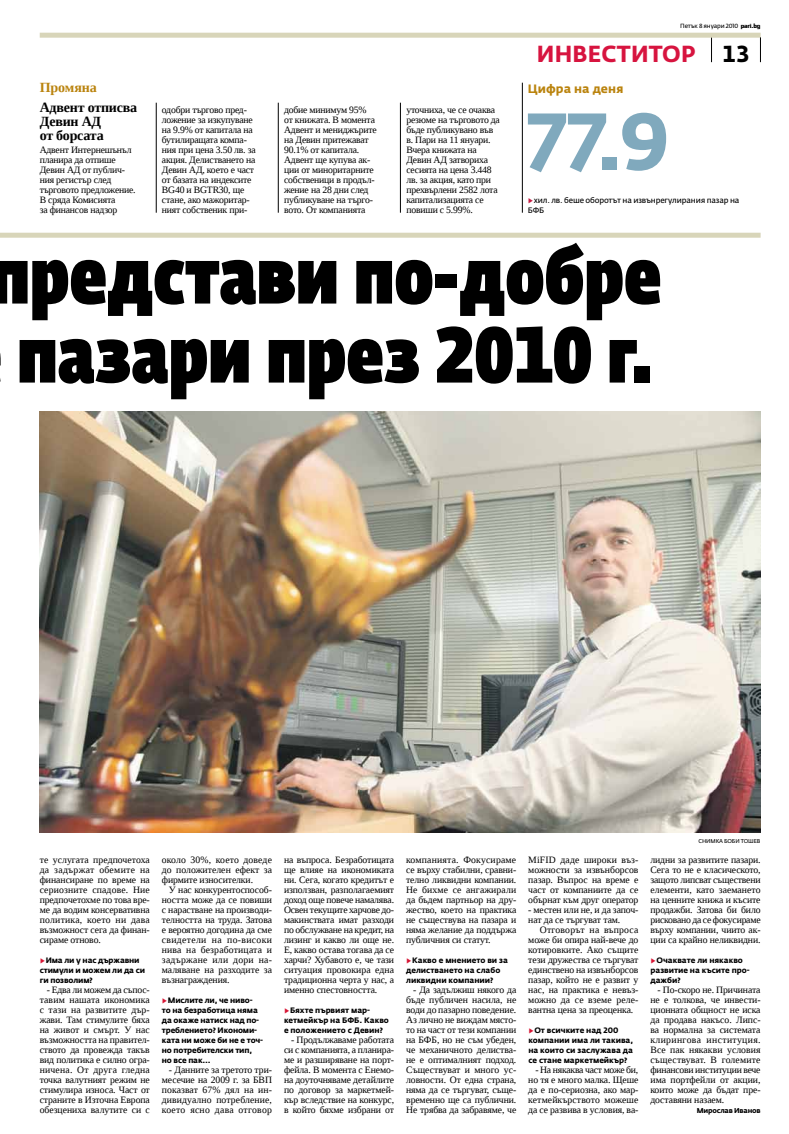
<style>
.page{position:relative;width:789px;height:1134px;background:#fff}
.page>*{position:absolute;margin:0;border:0;box-sizing:border-box;transform-origin:0 0}
.t1{font:700 80px "Fedra Sans Alt Pro";color:#80a9bd}
.t2{font:78px/79px "Fedra Sans Dis Pro Heavy Cond";letter-spacing:.005em;color:#000;text-align:center}
.t3{font:700 23px "Fedra Sans Alt Pro";color:#d7143f;scale:.96 1}
.t4{font:700 14px/14px "Liberation Serif";letter-spacing:-.015em;color:#000}
.t5{font:700 14px "Liberation Serif";letter-spacing:-.005em;color:#ba830d}
.t6{font:700 12px "Fedra Sans Alt Pro";color:#ba830d}
.t7{font:9.7px/10px "Liberation Serif";letter-spacing:-.01em;color:#000;text-align:justify}
.t8{font:9.7px "Liberation Serif";letter-spacing:.02em;color:#000}
.t9{font:9.7px "Liberation Serif";letter-spacing:.015em;color:#000}
.t10{font:9.7px "Liberation Serif";letter-spacing:.035em;color:#000}
.t11{font:9.7px "Liberation Serif";letter-spacing:.03em;color:#000}
.t12{font:9.7px "Liberation Serif";letter-spacing:.01em;color:#000}
.t13{font:700 7.8px/10px "Fedra Sans Alt Pro";letter-spacing:-.005em;color:#000}
.t14{font:7.8px/10px "Fedra Sans Alt Pro";letter-spacing:-.02em;color:#000}
.t15{font:700 7px "Fedra Sans Alt Pro";letter-spacing:-.03em;color:#000}
.t16{font:6px "Fedra Sans Alt Pro";letter-spacing:-.02em;color:#000}
.t17{font:5.5px "Fedra Sans Alt Pro";letter-spacing:-.02em;color:#000}
.s1{font-family:"District";font-weight:500}
.s2{color:#000}
.s3{color:#c61a41}
.s4{color:#d71635}
</style>
<div class="page">
<div style="left:40px;top:33px;width:720px;height:5px;background:#d8d5b9"></div>
<div style="left:0;top:233px;width:760px;height:5px;background:#d8d5b9"></div>
<hr style="left:522px;top:83px;width:1px;height:130px;background:#000">
<img style="left:40px;top:411px;width:720px;height:422px">
<hr style="left:278px;top:103px;width:1px;height:110px;background:#000">
<hr style="left:156px;top:103px;width:1px;height:110px;background:#000">
<hr style="left:400px;top:103px;width:1px;height:110px;background:#000">
<p class="t16" style="left:679px;top:22px;width:82px">Петък 8 януари 2010 <span class="s1">pari.bg</span></p>
<p class="t5" style="left:40px;top:78px;width:59px">Промяна</p>
<p class="t4" style="left:40px;top:100px;width:99px">Адвент отписва<br>Девин АД<br>от борсата</p>
<p class="t7" style="left:40px;top:144px;width:97px;text-align:left">Адвент Интернешънъл планира да отпише<br>Девин АД от публич&shy;ния регистър след търговото предложение.<br>В сряда Комисията<br>за финансов надзор</p>
<p class="t7" style="left:162px;top:104px;width:95px;text-align:left">одобри търгово пред&shy;ложение за изкупуване на 9.9% от капитала на бутилиращата компа&shy;ния при цена 3.50 лв. за акция. Делистването на<br>Девин АД, което е част от базата на индексите<br>BG40 и BGTR30, ще стане, ако мажоритар&shy;ният собственик при-</p>
<p class="t7" style="left:284px;top:104px;width:94px;text-align:left">добие минимум 95% от книжата. В момента<br>Адвент и мениджърите на Девин притежават<br>90.1% от капитала.<br>Адвент ще купува ак&shy;ции от миноритарните собственици в продъл&shy;жение на 28 дни след публикуване на търго&shy;вото. От компанията</p>
<p class="t7" style="left:406px;top:104px;width:95px;text-align:left">уточниха, че се очаква резюме на търговото да бъде публикувано във в. Пари на 11 януари.<br>Вчера книжата на<br>Девин АД затвориха сесията на цена 3.448 лв. за акция, като при прехвърлени 2582 лота капитализацията се повиши с 5.99%.</p>
<p class="t3" style="left:536px;top:40px;width:222px">инвеститор <span class="s2">13</span></p>
<p class="t6" style="left:527px;top:81px;width:97px">Цифра на деня</p>
<p class="t1" style="left:527px;top:92px;width:142px">77.9</p>
<p class="t14" style="left:527px;top:195px;width:213px"><span class="s3">▶</span>хил. лв. беше оборотът на извънрегулирания пазар на<br>БФБ</p>
<p class="t2" style="left:-10px;top:230px;width:672px">предстaви по-добре пазари през 2010 г.</p>
<p class="t17" style="left:698px;top:837px;width:63px">снимка боби тошев</p>
<p class="t7" style="left:40px;top:854px;width:112px">те услугата предпочетоха да задържат обемите на финансиране по време на сериозните спадове. Ние предпочетохме по това вре&shy;ме да водим консервативна политика, което ни дава възможност сега да финан&shy;сираме отново.</p>
<p class="t13" style="left:40px;top:955px;width:107px"><span class="s4">▶</span>И ма ли у нас държавни стимули и можем ли да си ги позволим?</p>
<p class="t7" style="left:40px;top:984px;width:112px;text-indent:7px">- Едва ли можем да съпос&shy;тавим нашата икономика с тази на развитите дър&shy;жави. Там стимулите бяха на живот и смърт. У нас възможността на правител&shy;ството да провежда такъв вид политика е силно огра&shy;ничена. От друга гледна точка валутният режим не стимулира износа. Част от страните в Източна Европа обезцениха валутите си с</p>
<p class="t9" style="left:162px;top:853px;width:111px">около 30%, което доведе</p>
<p class="t7" style="left:162px;top:864px;width:112px">до положителен ефект за</p>
<p class="t7" style="left:162px;top:874px;width:93px">фирмите износителки.</p>
<p class="t7" style="left:169px;top:884px;width:104px">У нас конкурентоспособ-</p>
<p class="t7" style="left:162px;top:894px;width:112px">ността може да се повиши</p>
<p class="t7" style="left:162px;top:904px;width:111px">с нарастване на производи-</p>
<p class="t7" style="left:162px;top:914px;width:112px">телността на труда. Затова</p>
<p class="t7" style="left:162px;top:924px;width:111px">е вероятно догодина да сме</p>
<p class="t10" style="left:162px;top:933px;width:111px">свидетели на по-високи</p>
<p class="t8" style="left:162px;top:943px;width:111px">нива на безработицата и</p>
<p class="t11" style="left:162px;top:953px;width:111px">задържане или дори на-</p>
<p class="t7" style="left:162px;top:964px;width:111px">маляване на разходите за</p>
<p class="t7" style="left:162px;top:974px;width:69px">възнаграждения.</p>
<p class="t13" style="left:162px;top:995px;width:103px"><span class="s4">▶</span>Мислите ли, че ниво&shy;то на безработица няма да окаже натиск над по&shy;треблението? И кономи&shy;ката ни може би не е точ&shy;но потребителски тип, но все пак...</p>
<p class="t7" style="left:162px;top:1064px;width:112px;text-indent:7px">- Данните за третото три&shy;месечие на 2009 г. за БВП показват 67% дял на ин&shy;дивидуално потребление, което ясно дава отговор</p>
<p class="t7" style="left:284px;top:854px;width:112px">на въпроса. Безработицата ще влияе на икономиката ни. Сега, когато кредитът е използван, разполагаемият доход още повече намалява.<br>Освен текущите харчове до&shy;макинствата имат разходи по обслужване на кредит, на лизинг и какво ли още не.<br>Е, какво остава тогава да се харчи? Хубавото е, че тази ситуация провокира една традиционна черта у нас, а именно спестовността.</p>
<p class="t13" style="left:284px;top:1005px;width:106px"><span class="s4">▶</span>Бяхте първият мар&shy;кетмейкър на БФБ. Какво е положението с Девин?</p>
<p class="t7" style="left:284px;top:1034px;width:112px;text-indent:7px">- Продължаваме работата си с компанията, а планира&shy;ме и разширяване на порт&shy;фейла. В момента с Енемо&shy;на доуточняваме детайлите по договор за маркетмей&shy;кър вследствие на конкурс, в който бяхме избрани от</p>
<p class="t7" style="left:406px;top:854px;width:112px">компанията. Фокусираме се върху стабилни, сравни&shy;телно ликвидни компании.<br>Не бихме се ангажирали да бъдем партньор на дру&shy;жество, което на практика не съществува на пазара и няма желание да поддържа публичния си статут.</p>
<p class="t13" style="left:406px;top:955px;width:103px"><span class="s4">▶</span>Какво е мнението ви за делистването на слабо ликвидни компании?</p>
<p class="t7" style="left:406px;top:984px;width:112px;text-indent:7px">- Да задължиш някого да бъде публичен насила, не води до пазарно поведение.<br>Аз лично не виждам място&shy;то на част от тези компании на БФБ, но не съм убеден, че механичното делиства&shy;не е оптималният подход.<br>Съществуват и много ус&shy;ловности. От една страна, няма да се търгуват, съще&shy;временно ще са публични.<br>Не трябва да забравяме, че</p>
<p class="t7" style="left:528px;top:854px;width:112px">MiFID даде широки въз&shy;можности за извънборсов пазар. Въпрос на време е част от компаниите да се обърнат към друг оператор</p>
<p class="t7" style="left:528px;top:904px;width:111px">- местен или не, и да започ-</p>
<p class="t7" style="left:528px;top:914px;width:93px">нат да се търгуват там.</p>
<p class="t8" style="left:539px;top:923px;width:100px">Отговорът на въпроса</p>
<p class="t7" style="left:528px;top:934px;width:111px">може би опира най-вече до</p>
<p class="t7" style="left:528px;top:944px;width:111px">котировките. Ако същите</p>
<p class="t7" style="left:528px;top:954px;width:112px">тези дружества се търгуват</p>
<p class="t7" style="left:528px;top:964px;width:111px">единствено на извънборсов</p>
<p class="t7" style="left:528px;top:974px;width:111px">пазар, който не е развит у</p>
<p class="t7" style="left:528px;top:984px;width:111px">нас, на практика е невъз-</p>
<p class="t12" style="left:528px;top:993px;width:111px">можно да се вземе реле-</p>
<p class="t7" style="left:528px;top:1004px;width:106px">вантна цена за преоценка.</p>
<p class="t13" style="left:528px;top:1025px;width:106px"><span class="s4">▶</span>От всичките над 200 компании има ли такива, на които си заслужава да се стане маркетмейкър?</p>
<p class="t7" style="left:528px;top:1064px;width:112px;text-indent:7px">- На някаква част може би, но тя е много малка. Щеше да е по-сериозна, ако мар&shy;кетмейкърството можеше да се развива в условия, ва-</p>
<p class="t7" style="left:650px;top:854px;width:112px">лидни за развитите пазари.<br>Сега то не е класическото, защото липсват съществени елементи, като заемането на ценните книжа и късите продажби. Затова би било рисковано да се фокусираме върху компании, чиито ак&shy;ции са крайно неликвидни.</p>
<p class="t13" style="left:650px;top:955px;width:101px"><span class="s4">▶</span>Очаквате ли някакво развитие на късите про&shy;дажби?</p>
<p class="t7" style="left:650px;top:984px;width:112px;text-indent:7px">- По-скоро не. Причината не е толкова, че инвести&shy;ционната общност не иска да продава накъсо. Липс&shy;ва нормална за системата клирингова институция.<br>Все пак някакви условия съществуват. В големите финансови институции вече има портфейли от акции, които може да бъдат пре&shy;доставяни назаем.</p>
<p class="t15" style="left:696px;top:1106px;width:65px">Мирослав И ванов</p>
</div>
